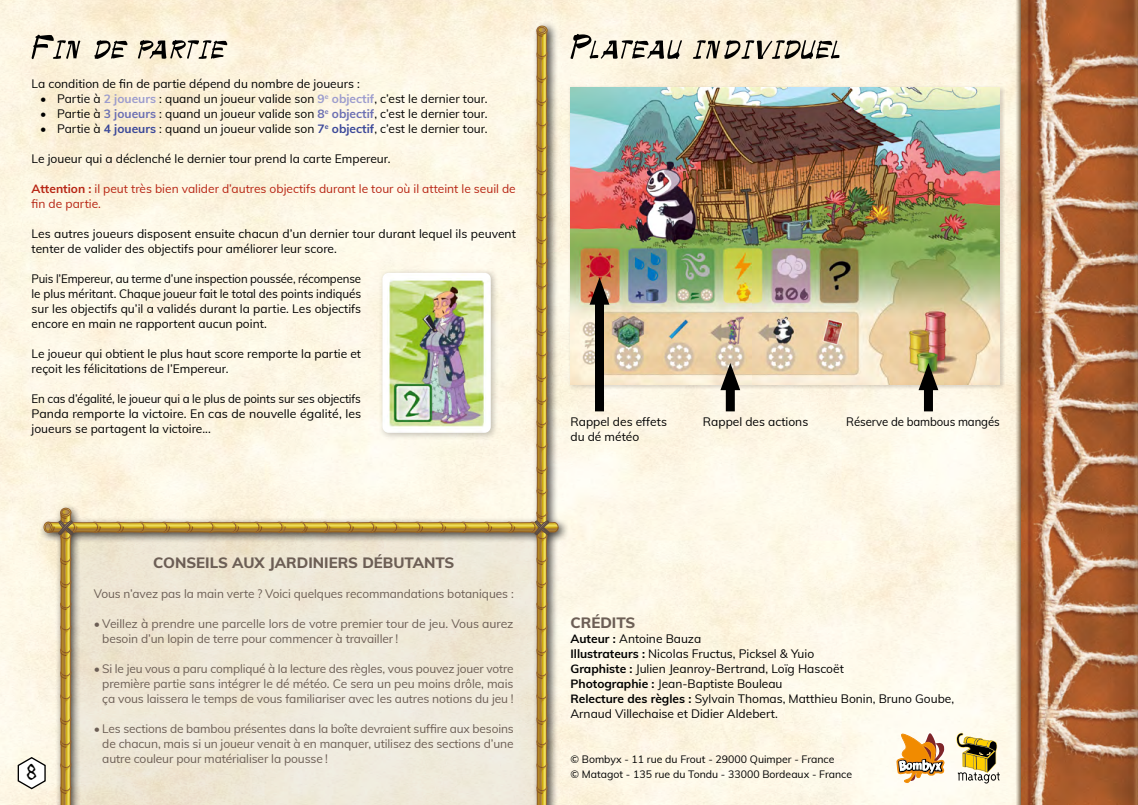
<style>
.page{position:relative;width:1138px;height:805px;background:#fff}
.page>*{position:absolute;margin:0;border:0;box-sizing:border-box;transform-origin:0 0}
.t1{font:27px "Raging Red Lotus BB";color:#000}
.t2{font:800 15px "Muli";color:#6c5e55}
.t3{font:12px/15px "Muli";color:#000}
.t4{font:12px/15px "Muli";letter-spacing:-.01em;color:#6c5e55;text-align:justify}
.t5{font:12px/15px "Muli";color:#000;text-align:justify;scale:.95 1}
.t6{font:12px/15px "Muli";color:#000;text-align:justify;scale:.96 1}
.t7{font:12px/15px "Muli";color:#b72413}
.t8{font:10.5px/15px "Muli";color:#000}
.s1{font-weight:700;color:#9c9cce}
.s2{font-weight:700;color:#6b6fb3}
.s3{font-weight:700;color:#3a4799}
.s4{font-weight:700}
</style>
<div class="page">
<img style="left:0;top:0;width:1015px;height:805px">
<div style="left:1015px;top:0;width:122px;height:805px;background:#3a1c00;opacity:.75"></div>
<img style="left:1021px;top:0;width:115px;height:805px">
<hr style="left:1136px;top:0;width:1px;height:805px;background:#3a1c00;opacity:.75">
<div style="left:567px;top:85px;width:438px;height:304px;background:#6c5e55;opacity:.25"></div>
<img style="left:570px;top:88px;width:429px;height:296px">
<svg style="left:999px;top:384px;width:6px;height:5px"></svg>
<div style="left:39px;top:21px;width:530px;height:784px;background:#000;opacity:.75"></div>
<div style="left:595px;top:293px;width:9px;height:118px;background:#000"></div>
<svg style="left:589px;top:277px;width:20px;height:28px"></svg>
<div style="left:725px;top:379px;width:9px;height:32px;background:#000"></div>
<svg style="left:720px;top:363px;width:20px;height:27px"></svg>
<div style="left:923px;top:379px;width:9px;height:32px;background:#000"></div>
<svg style="left:918px;top:363px;width:20px;height:27px"></svg>
<svg style="left:17px;top:26px;width:541px;height:779px;background:#f0e8d3"></svg>
<svg style="left:570px;top:34px;width:269px;height:25px;background:#bdb7a7"></svg>
<svg style="left:896px;top:732px;width:49px;height:51px"></svg>
<svg style="left:898px;top:759px;width:1px;height:14px"></svg>
<svg style="left:899px;top:759px;width:43px;height:14px"></svg>
<svg style="left:956px;top:733px;width:43px;height:50px"></svg>
<p class="t3" style="left:32px;top:75px;width:330px">La condition de fin de partie dépend du nombre de joueurs :</p>
<p class="t3" style="left:40px;top:90px;width:449px">• Partie à <span class="s1">2 joueurs</span> : quand un joueur valide son <span class="s1">9</span><sup>e</sup> <span class="s1">objectif</span>, c’est le dernier tour.</p>
<p class="t3" style="left:40px;top:105px;width:449px">• Partie à <span class="s2">3 joueurs</span> : quand un joueur valide son <span class="s2">8</span><sup>e</sup> <span class="s2">objectif</span>, c’est le dernier tour.</p>
<p class="t3" style="left:40px;top:120px;width:449px">• Partie à <span class="s3">4 joueurs</span> : quand un joueur valide son <span class="s3">7</span><sup>e</sup> <span class="s3">objectif</span>, c’est le dernier tour.</p>
<p class="t3" style="left:32px;top:150px;width:360px">Le joueur qui a déclenché le dernier tour prend la carte Empereur.</p>
<p class="t7" style="left:32px;top:180px;width:485px"><span class="s4">Attention :</span> il peut très bien valider d’autres objectifs durant le tour où il atteint le seuil de fin de partie.</p>
<p class="t3" style="left:32px;top:225px;width:486px">Les autres joueurs disposent ensuite chacun d’un dernier tour durant lequel ils peuvent tenter de valider des objectifs pour améliorer leur score.</p>
<p class="t5" style="left:32px;top:270px;width:348px">Puis l’Empereur, au terme d’une inspection poussée, récompense le plus méritant. Chaque joueur fait le total des points indiqués sur les objectifs qu’il a validés durant la partie. Les objectifs encore en main ne rapportent aucun point.</p>
<p class="t3" style="left:32px;top:345px;width:331px">Le joueur qui obtient le plus haut score remporte la partie et reçoit les félicitations de l’Empereur.</p>
<p class="t6" style="left:32px;top:390px;width:345px">En cas d’égalité, le joueur qui a le plus de points sur ses objectifs Panda remporte la victoire. En cas de nouvelle égalité, les joueurs se partagent la victoire...</p>
<h1 class="t1" style="left:26px;top:762px;width:12px">8</h1>
<p class="t2" style="left:153px;top:551px;width:303px">CONSEILS AUX JARDINIERS DÉBUTANTS</p>
<p class="t4" style="left:94px;top:585px;width:421px">Vous n’avez pas la main verte ? Voici quelques recommandations botaniques :</p>
<p class="t4" style="left:102px;top:615px;width:413px;text-indent:-9px">• Veillez à prendre une parcelle lors de votre premier tour de jeu. Vous aurez besoin d’un lopin de terre pour commencer à travailler !</p>
<p class="t4" style="left:102px;top:660px;width:413px;text-indent:-9px">• Si le jeu vous a paru compliqué à la lecture des règles, vous pouvez jouer votre première partie sans intégrer le dé météo. Ce sera un peu moins drôle, mais ça vous laissera le temps de vous familiariser avec les autres notions du jeu !</p>
<p class="t4" style="left:102px;top:720px;width:413px;text-indent:-9px">• Les sections de bambou présentes dans la boîte devraient suffire aux besoins de chacun, mais si un joueur venait à en manquer, utilisez des sections d’une autre couleur pour matérialiser la pousse !</p>
<p class="t3" style="left:570px;top:414px;width:98px">Rappel des effets du dé météo</p>
<p class="t3" style="left:703px;top:414px;width:107px">Rappel des actions</p>
<p class="t5" style="left:846px;top:414px;width:163px">Réserve de bambous mangés</p>
<p class="t2" style="left:570px;top:611px;width:66px">CRÉDITS</p>
<p class="t3" style="left:570px;top:630px;width:385px"><span class="s4">Auteur :</span> Antoine Bauza<br><span class="s4">Illustrateurs :</span> Nicolas Fructus, Picksel &amp; Yuio<br><span class="s4">Graphiste :</span> Julien Jeanroy-Bertrand, Loïg Hascoët<br><span class="s4">Photographie :</span> Jean-Baptiste Bouleau<br><span class="s4">Relecture des règles :</span> Sylvain Thomas, Matthieu Bonin, Bruno Goube, Arnaud Villechaise et Didier Aldebert.</p>
<p class="t8" style="left:570px;top:751px;width:283px">© Bombyx - 11 rue du Frout - 29000 Quimper - France<br>© Matagot - 135 rue du Tondu - 33000 Bordeaux - France</p>
</div>
